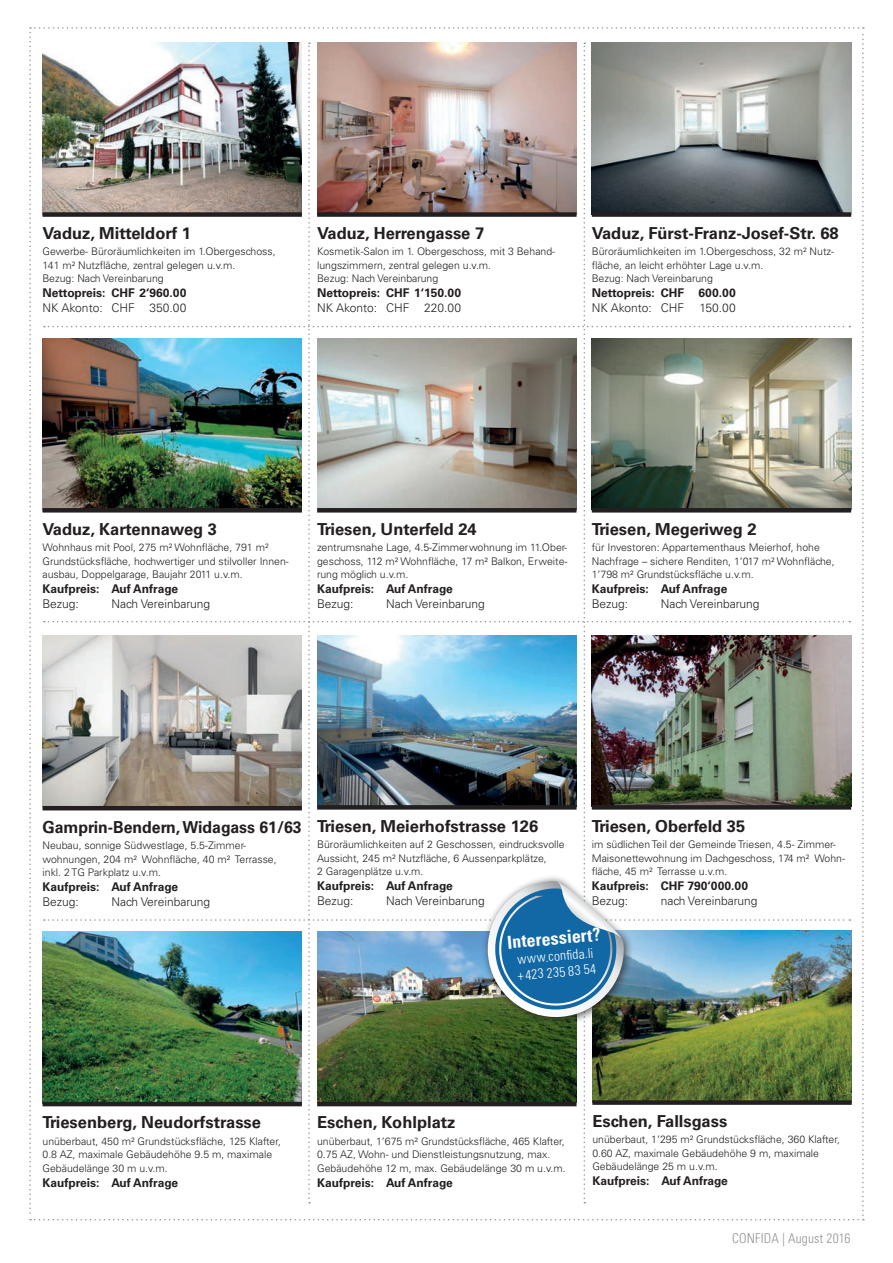
<style>
.page{position:relative;width:893px;height:1263px;background:#fff}
.page>*{position:absolute;margin:0;border:0;box-sizing:border-box;transform-origin:0 0}
.t1{font:700 condensed 18px "Univers";color:#fff}
.t2{font:700 16.5px "Univers";color:#231f20}
.t3{font:700 16.5px "Univers";color:#231f20;scale:.96 1}
.t4{font:300 condensed 13.5px/16.2px "Univers";color:#fff}
.t5{font:300 condensed 13.5px "Univers";letter-spacing:.01em;color:#939598}
.t6{font:700 12px "Univers";color:#231f20}
.t7{font:300 12px "Univers";color:#231f20}
.t8{font:300 10.5px/13.5px "Univers";color:#231f20}
</style>
<div class="page">
<img style="left:29px;top:27px;width:835px;height:1193px">
<h2 class="t2" style="left:43px;top:223px;width:150px">Vaduz, Mitteldorf 1</h2>
<p class="t8" style="left:43px;top:245px;width:235px">Gewerbe- Büroräumlichkeiten im 1.Obergeschoss,<br>141 m² Nutzfläche, zentral gelegen u.v.m.<br>Bezug: Nach Vereinbarung</p>
<p class="t6" style="left:43px;top:286px;width:145px">Nettopreis: CHF 2‘960.00</p>
<p class="t7" style="left:43px;top:301px;width:145px">NK Akonto: CHF 350.00</p>
<h2 class="t2" style="left:317px;top:223px;width:169px">Vaduz, Herrengasse 7</h2>
<p class="t8" style="left:317px;top:245px;width:240px">Kosmetik-Salon im 1. Obergeschoss, mit 3 Behand&shy;lungszimmern, zentral gelegen u.v.m.<br>Bezug: Nach Vereinbarung</p>
<p class="t6" style="left:317px;top:286px;width:145px">Nettopreis: CHF 1‘150.00</p>
<p class="t7" style="left:317px;top:301px;width:145px">NK Akonto: CHF 220.00</p>
<h2 class="t2" style="left:592px;top:223px;width:248px">Vaduz, Fürst-Franz-Josef-Str. 68</h2>
<p class="t8" style="left:592px;top:245px;width:244px">Büroräumlichkeiten im 1.Obergeschoss, 32 m² Nutz&shy;fläche, an leicht erhöhter Lage u.v.m.<br>Bezug: Nach Vereinbarung</p>
<p class="t6" style="left:592px;top:286px;width:146px">Nettopreis: CHF 600.00</p>
<p class="t7" style="left:592px;top:301px;width:94px">NK Akonto: CHF</p>
<p class="t7" style="left:699px;top:301px;width:38px">150.00</p>
<h2 class="t2" style="left:43px;top:519px;width:176px">Vaduz, Kartennaweg 3</h2>
<p class="t8" style="left:43px;top:541px;width:248px">Wohnhaus mit Pool, 275 m² Wohnfläche, 791 m²<br>Grundstücksfläche, hochwertiger und stilvoller Innen&shy;ausbau, Doppelgarage, Baujahr 2011 u.v.m.</p>
<p class="t6" style="left:43px;top:582px;width:137px">Kaufpreis: Auf Anfrage</p>
<p class="t7" style="left:43px;top:597px;width:38px">Bezug:</p>
<p class="t7" style="left:112px;top:597px;width:100px">Nach Vereinbarung</p>
<h2 class="t2" style="left:317px;top:519px;width:161px">Triesen, Unterfeld 24</h2>
<p class="t8" style="left:317px;top:541px;width:252px;text-align:justify">zentrumsnahe Lage, 4.5-Zimmerwohnung im 11.Ober&shy;geschoss, 112 m² Wohnfläche, 17 m² Balkon, Erweite&shy;rung möglich u.v.m.</p>
<p class="t6" style="left:317px;top:582px;width:137px">Kaufpreis: Auf Anfrage</p>
<p class="t7" style="left:317px;top:597px;width:38px">Bezug:</p>
<p class="t7" style="left:386px;top:597px;width:100px">Nach Vereinbarung</p>
<h2 class="t2" style="left:592px;top:519px;width:166px">Triesen, Megeriweg 2</h2>
<p class="t8" style="left:592px;top:541px;width:244px">für Investoren: Appartementhaus Meierhof, hohe<br>Nachfrage – sichere Renditen, 1‘017 m² Wohnfläche,<br>1‘798 m² Grundstücksfläche u.v.m.</p>
<p class="t6" style="left:592px;top:582px;width:137px">Kaufpreis: Auf Anfrage</p>
<p class="t7" style="left:592px;top:597px;width:38px">Bezug:</p>
<p class="t7" style="left:661px;top:597px;width:100px">Nach Vereinbarung</p>
<h2 class="t3" style="left:43px;top:817px;width:272px">Gamprin-Bendern, Widagass 61/63</h2>
<p class="t8" style="left:43px;top:839px;width:236px">Neubau, sonnige Südwestlage, 5.5-Zimmer&shy;wohnungen, 204 m² Wohnfläche, 40 m² Terrasse, inkl. 2 TG Parkplatz u.v.m.</p>
<p class="t6" style="left:43px;top:880px;width:137px">Kaufpreis: Auf Anfrage</p>
<p class="t7" style="left:43px;top:895px;width:38px">Bezug:</p>
<p class="t7" style="left:112px;top:895px;width:100px">Nach Vereinbarung</p>
<h2 class="t2" style="left:317px;top:816px;width:223px">Triesen, Meierhofstrasse 126</h2>
<p class="t8" style="left:317px;top:838px;width:249px">Büroräumlichkeiten auf 2 Geschossen, eindrucksvolle<br>Aussicht, 245 m² Nutzfläche, 6 Aussenparkplätze,<br>2 Garagenplätze u.v.m.</p>
<p class="t6" style="left:317px;top:879px;width:137px">Kaufpreis: Auf Anfrage</p>
<p class="t7" style="left:317px;top:894px;width:38px">Bezug:</p>
<p class="t7" style="left:386px;top:894px;width:100px">Nach Vereinbarung</p>
<h2 class="t2" style="left:592px;top:816px;width:155px">Triesen, Oberfeld 35</h2>
<p class="t8" style="left:592px;top:838px;width:255px">im südlichen Teil der Gemeinde Triesen, 4.5- Zimmer-<br>Maisonettewohnung im Dachgeschoss, 174 m² Wohn&shy;fläche, 45 m² Terrasse u.v.m.</p>
<p class="t6" style="left:592px;top:879px;width:158px">Kaufpreis: CHF 790‘000.00</p>
<p class="t7" style="left:592px;top:894px;width:38px">Bezug:</p>
<p class="t7" style="left:661px;top:894px;width:98px">nach Vereinbarung</p>
<h1 class="t1" style="left:506px;top:931px;width:95px;rotate:-5deg">Interessiert?</h1>
<p class="t4" style="left:515px;top:951px;width:80px;rotate:-5deg">www.confi da.li +423 235 83 54</p>
<h2 class="t2" style="left:43px;top:1113px;width:220px">Triesenberg, Neudorfstrasse</h2>
<p class="t8" style="left:43px;top:1134px;width:240px">unüberbaut, 450 m² Grundstücksfläche, 125 Klafter,<br>0.8 AZ, maximale Gebäudehöhe 9.5 m, maximale<br>Gebäudelänge 30 m u.v.m.</p>
<p class="t6" style="left:43px;top:1176px;width:137px">Kaufpreis: Auf Anfrage</p>
<h2 class="t2" style="left:317px;top:1113px;width:140px">Eschen, Kohlplatz</h2>
<p class="t8" style="left:317px;top:1134px;width:250px">unüberbaut, 1‘675 m² Grundstücksfläche, 465 Klafter,<br>0.75 AZ, Wohn- und Dienstleistungsnutzung, max.<br>Gebäudehöhe 12 m, max. Gebäudelänge 30 m u.v.m.</p>
<p class="t6" style="left:317px;top:1176px;width:137px">Kaufpreis: Auf Anfrage</p>
<h2 class="t2" style="left:592px;top:1111px;width:136px">Eschen, Fallsgass</h2>
<p class="t8" style="left:592px;top:1133px;width:249px">unüberbaut, 1‘295 m² Grundstücksfläche, 360 Klafter,<br>0.60 AZ, maximale Gebäudehöhe 9 m, maximale<br>Gebäudelänge 25 m u.v.m.</p>
<p class="t6" style="left:592px;top:1174px;width:137px">Kaufpreis: Auf Anfrage</p>
<p class="t5" style="left:732px;top:1230px;width:120px">CONFIDA | August 2016</p>
</div>
